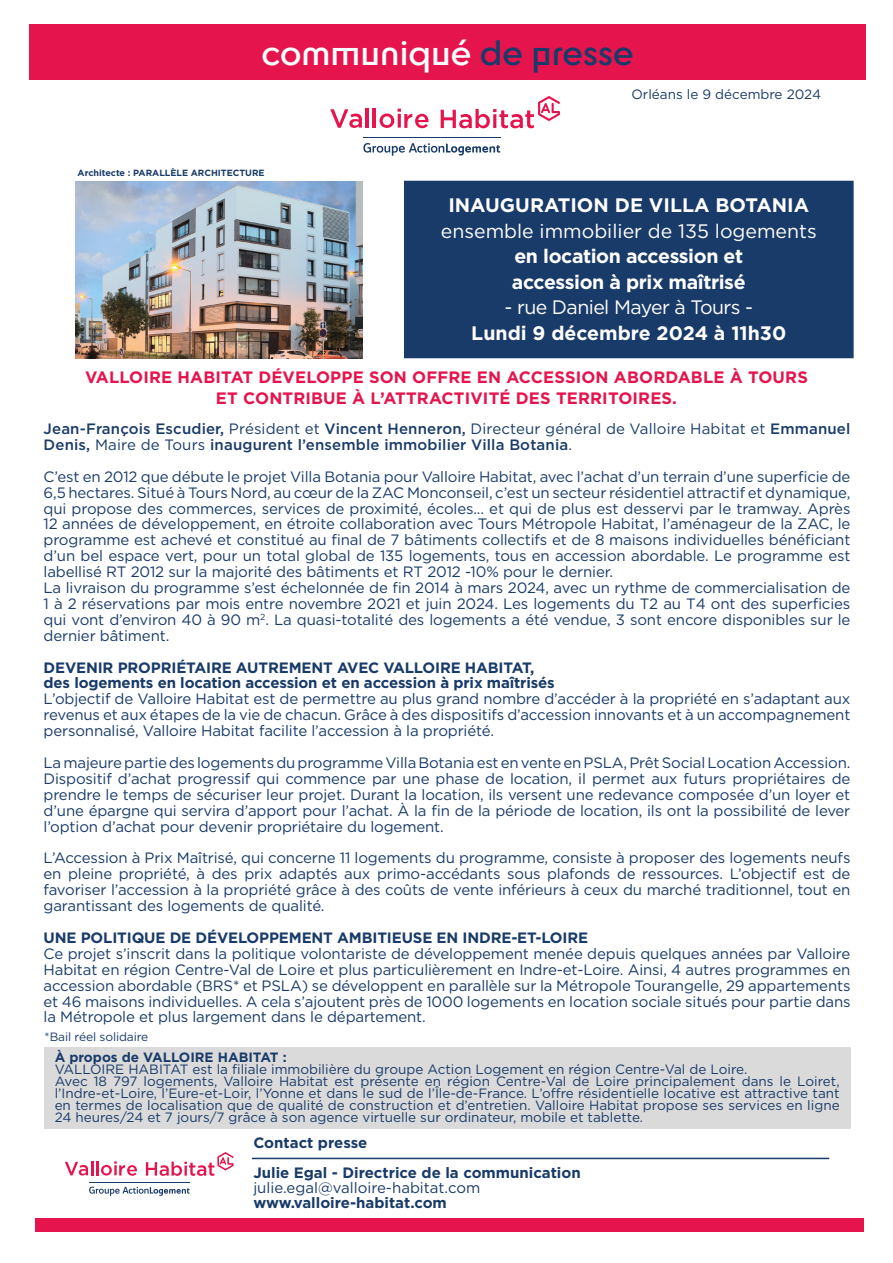
<style>
.page{position:relative;width:893px;height:1263px;background:#fff}
.page>*{position:absolute;margin:0;border:0;box-sizing:border-box;transform-origin:0 0}
.t1{font:600 33px "Cy";color:#fff;scale:1.04 1}
.t2{font:700 19.5px "Gotham";color:#fff}
.t3{font:700 19.5px "Gotham";letter-spacing:-.02em;color:#fff}
.t4{font:19.5px "Gotham";color:#fff}
.t5{font:19.5px "Gotham";letter-spacing:-.03em;color:#fff}
.t6{font:700 16.5px "Gotham";letter-spacing:.01em;color:#e5144d}
.t7{font:15px/15.9px "Gotham";letter-spacing:-.01em;color:#193b69;text-align:justify}
.t8{font:700 15px "Gotham";letter-spacing:-.01em;color:#193b69}
.t9{font:500 15px/15.9px "Gotham";letter-spacing:.01em;color:#193b69}
.t10{font:13.5px/12px "Gotham";color:#193b69;text-align:justify}
.t11{font:700 13.5px "Gotham";color:#193b69}
.t12{font:12px "Gotham";letter-spacing:-.01em;color:#193b69}
.t13{font:700 9px "Gotham";color:#193b69}
.s1{color:#193b69}
.s2{font-weight:400}
</style>
<div class="page">
<div style="left:404px;top:181px;width:450px;height:177px;background:#193b69"></div>
<img style="left:75px;top:182px;width:287px;height:177px">
<svg style="left:363px;top:143px;width:137px;height:13px"></svg>
<hr style="left:364px;top:137px;width:137px;height:1px;background:#193b69">
<hr style="left:373px;top:109px;width:3px;height:19px;background:#e5144d">
<hr style="left:366px;top:109px;width:3px;height:19px;background:#e5144d">
<svg style="left:330px;top:109px;width:32px;height:19px"></svg>
<svg style="left:380px;top:109px;width:48px;height:19px"></svg>
<svg style="left:441px;top:96px;width:119px;height:32px"></svg>
<div style="left:29px;top:24px;width:837px;height:56px;background:#e5144d"></div>
<div style="left:35px;top:1218px;width:828px;height:13px;background:#e5144d"></div>
<svg style="left:89px;top:1186px;width:101px;height:10px"></svg>
<hr style="left:89px;top:1182px;width:101px;height:1px;background:#193b69">
<svg style="left:65px;top:1161px;width:72px;height:15px"></svg>
<svg style="left:146px;top:1152px;width:88px;height:24px"></svg>
<hr style="left:252px;top:1158px;width:577px;height:1px;background:#193b69">
<div style="left:44px;top:1047px;width:806px;height:82px;background:#dadada"></div>
<p class="t1" style="left:262px;top:28px;width:359px">communiqué <span class="s1">de presse</span></p>
<p class="t13" style="left:78px;top:167px;width:189px">Architecte : PARALLÈLE ARCHITECTURE</p>
<p class="t10" style="left:631px;top:88px;width:191px">Orléans le 9 décembre 2024</p>
<p class="t2" style="left:448px;top:192px;width:362px">INAUGURATION DE VILLA BOTANIA</p>
<p class="t4" style="left:441px;top:218px;width:377px">ensemble immobilier de 135 logements</p>
<p class="t3" style="left:514px;top:243px;width:230px">en location accession et</p>
<p class="t3" style="left:512px;top:269px;width:235px">accession à prix maîtrisé</p>
<p class="t5" style="left:504px;top:295px;width:250px">- rue Daniel Mayer à Tours -</p>
<p class="t2" style="left:471px;top:320px;width:316px">Lundi 9 décembre 2024 à 11h30</p>
<p class="t6" style="left:85px;top:366px;width:724px">VALLOIRE HABITAT DÉVELOPPE SON OFFRE EN ACCESSION ABORDABLE À TOURS</p>
<p class="t6" style="left:216px;top:387px;width:463px">ET CONTRIBUE À L’ATTRACTIVITÉ DES TERRITOIRES.</p>
<p class="t9" style="left:44px;top:421px;width:808px">Jean-François Escudier, <span class="s2">Président et</span> Vincent Henneron, <span class="s2">Directeur général de Valloire Habitat et</span> Emmanuel<br>Denis, <span class="s2">Maire de Tours</span> inaugurent l’ensemble immobilier Villa Botania<span class="s2">.</span></p>
<p class="t7" style="left:44px;top:468px;width:808px">C’est en 2012 que débute le projet Villa Botania pour Valloire Habitat, avec l’achat d’un terrain d’une superficie de 6,5 hectares. Situé à Tours Nord, au cœur de la ZAC Monconseil, c’est un secteur résidentiel attractif et dynamique, qui propose des commerces, services de proximité, écoles... et qui de plus est desservi par le tramway. Après 12 années de développement, en étroite collaboration avec Tours Métropole Habitat, l’aménageur de la ZAC, le programme est achevé et constitué au final de 7 bâtiments collectifs et de 8 maisons individuelles bénéficiant d’un bel espace vert, pour un total global de 135 logements, tous en accession abordable. Le programme est labellisé RT 2012 sur la majorité des bâtiments et RT 2012 -10% pour le dernier.</p>
<p class="t7" style="left:44px;top:579px;width:808px">La livraison du programme s’est échelonnée de fin 2014 à mars 2024, avec un rythme de commercialisation de 1 à 2 réservations par mois entre novembre 2021 et juin 2024. Les logements du T2 au T4 ont des superficies qui vont d’environ 40 à 90 m<sup>2</sup>. La quasi-totalité des logements a été vendue, 3 sont encore disponibles sur le dernier bâtiment.</p>
<p class="t8" style="left:44px;top:657px;width:492px">DEVENIR PROPRIÉTAIRE AUTREMENT AVEC VALLOIRE HABITAT,</p>
<p class="t8" style="left:44px;top:673px;width:513px">des logements en location accession et en accession à prix maîtrisés</p>
<p class="t7" style="left:44px;top:691px;width:808px">L’objectif de Valloire Habitat est de permettre au plus grand nombre d’accéder à la propriété en s’adaptant aux revenus et aux étapes de la vie de chacun. Grâce à des dispositifs d’accession innovants et à un accompagnement personnalisé, Valloire Habitat facilite l’accession à la propriété.</p>
<p class="t7" style="left:44px;top:754px;width:808px">La majeure partie des logements du programme Villa Botania est en vente en PSLA, Prêt Social Location Accession.<br>Dispositif d’achat progressif qui commence par une phase de location, il permet aux futurs propriétaires de prendre le temps de sécuriser leur projet. Durant la location, ils versent une redevance composée d’un loyer et d’une épargne qui servira d’apport pour l’achat. À la fin de la période de location, ils ont la possibilité de lever l’option d’achat pour devenir propriétaire du logement.</p>
<p class="t7" style="left:44px;top:850px;width:808px">L’Accession à Prix Maîtrisé, qui concerne 11 logements du programme, consiste à proposer des logements neufs en pleine propriété, à des prix adaptés aux primo-accédants sous plafonds de ressources. L’objectif est de favoriser l’accession à la propriété grâce à des coûts de vente inférieurs à ceux du marché traditionnel, tout en garantissant des logements de qualité.</p>
<p class="t8" style="left:44px;top:928px;width:546px">UNE POLITIQUE DE DÉVELOPPEMENT AMBITIEUSE EN INDRE-ET-LOIRE</p>
<p class="t7" style="left:44px;top:945px;width:808px">Ce projet s’inscrit dans la politique volontariste de développement menée depuis quelques années par Valloire Habitat en région Centre-Val de Loire et plus particulièrement en Indre-et-Loire. Ainsi, 4 autres programmes en accession abordable (BRS* et PSLA) se développent en parallèle sur la Métropole Tourangelle, 29 appartements et 46 maisons individuelles. A cela s’ajoutent près de 1000 logements en location sociale situés pour partie dans la Métropole et plus largement dans le département.</p>
<p class="t12" style="left:45px;top:1029px;width:105px">*Bail réel solidaire</p>
<p class="t11" style="left:55px;top:1048px;width:234px">À propos de VALLOIRE HABITAT :</p>
<p class="t10" style="left:55px;top:1063px;width:694px">VALLOIRE HABITAT est la filiale immobilière du groupe Action Logement en région Centre-Val de Loire.</p>
<p class="t10" style="left:55px;top:1075px;width:786px">Avec 18 797 logements, Valloire Habitat est présente en région Centre-Val de Loire principalement dans le Loiret, l’Indre-et-Loire, l’Eure-et-Loir, l’Yonne et dans le sud de l’Île-de-France. L’offre résidentielle locative est attractive tant en termes de localisation que de qualité de construction et d’entretien. Valloire Habitat propose ses services en ligne 24 heures/24 et 7 jours/7 grâce à son agence virtuelle sur ordinateur, mobile et tablette.</p>
<p class="t8" style="left:253px;top:1133px;width:116px">Contact presse</p>
<p class="t8" style="left:253px;top:1163px;width:329px">Julie Egal - Directrice de la communication</p>
<p class="t7" style="left:253px;top:1180px;width:228px">julie.egal@valloire-habitat.com</p>
<p class="t8" style="left:253px;top:1193px;width:195px">www.valloire-habitat.com</p>
</div>
